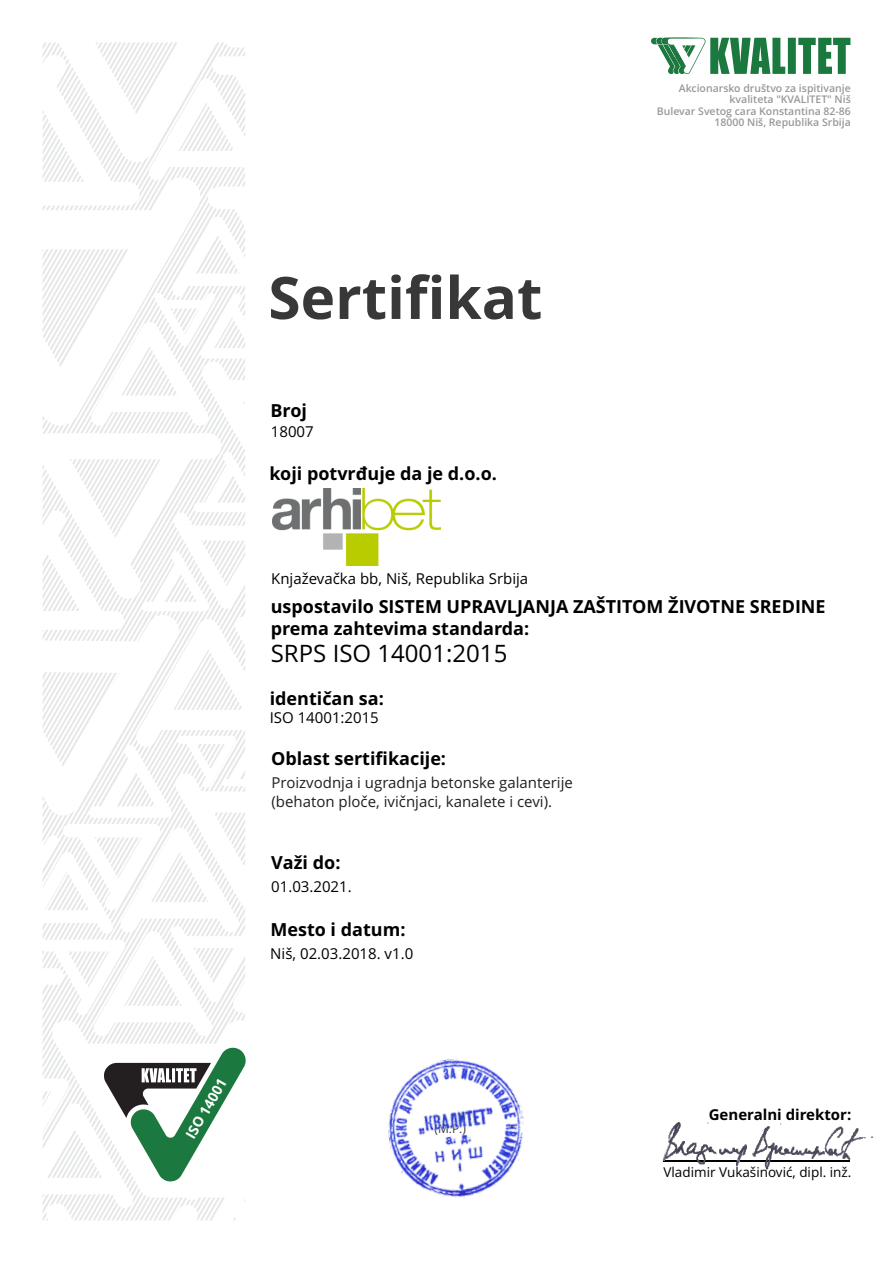
<style>
.page{position:relative;width:893px;height:1263px;background:#fff}
.page>*{position:absolute;margin:0;border:0;box-sizing:border-box;transform-origin:0 0}
.t1{font:700 58.5px "Open Sans";color:#383838}
.t2{font:24px "Open Sans";color:#000}
.t3{font:700 18px/22px "Open Sans";color:#000}
.t4{font:15px "Open Sans";color:#000}
.t5{font:15px/18.5px "Open Sans";color:#231f20}
.t6{font:700 15px "Open Sans";color:#000}
.t7{font:700 14.1px "Open Sans";color:#fff}
.t8{font:13.5px "Open Sans";color:#000}
.t9{font:12px "Open Sans";color:#383838}
.t10{font:600 10.5px/11.4px "Open Sans";color:#989898;text-align:right}
</style>
<div class="page">
<svg style="left:43px;top:43px;width:202px;height:1177px"></svg>
<img style="left:272px;top:489px;width:169px;height:77px">
<svg style="left:104px;top:1046px;width:142px;height:136px"></svg>
<svg style="left:651px;top:38px;width:199px;height:36px"></svg>
<img style="left:388px;top:1058px;width:136px;height:141px">
<img style="left:662px;top:1122px;width:212px;height:48px">
<p class="t10" style="left:657px;top:83px;width:196px">Akcionarsko društvo za ispitivanje kvaliteta "KVALITET" Niš<br>Bulevar Svetog cara Konstantina 82-86<br>18000 Niš, Republika Srbija</p>
<h1 class="t1" style="left:268px;top:274px;width:276px">Sertifikat</h1>
<p class="t3" style="left:270px;top:401px;width:38px">Broj</p>
<p class="t4" style="left:271px;top:426px;width:44px">18007</p>
<p class="t3" style="left:269px;top:464px;width:229px">koji potvrđuje da je d.o.o.</p>
<p class="t4" style="left:271px;top:572px;width:259px">Knjaževačka bb, Niš, Republika Srbija</p>
<p class="t3" style="left:271px;top:597px;width:556px">uspostavilo SISTEM UPRAVLJANJA ZAŠTITOM ŽIVOTNE SREDINE prema zahtevima standarda:</p>
<h2 class="t2" style="left:271px;top:643px;width:238px">SRPS ISO 14001:2015</h2>
<p class="t3" style="left:270px;top:689px;width:116px">identičan sa:</p>
<p class="t4" style="left:270px;top:711px;width:111px">ISO 14001:2015</p>
<p class="t3" style="left:271px;top:749px;width:177px">Oblast sertifikacije:</p>
<p class="t5" style="left:272px;top:775px;width:303px">Proizvodnja i ugradnja betonske galanterije (behaton ploče, ivičnjaci, kanalete i cevi).</p>
<p class="t3" style="left:271px;top:853px;width:71px">Važi do:</p>
<p class="t4" style="left:271px;top:880px;width:82px">01.03.2021.</p>
<p class="t3" style="left:270px;top:920px;width:137px">Mesto i datum:</p>
<p class="t4" style="left:270px;top:948px;width:145px">Niš, 02.03.2018. v1.0</p>
<p class="t7" style="left:184px;top:1135px;width:69px;rotate:-60deg">ISO 14001</p>
<p class="t9" style="left:434px;top:1123px;width:33px">(M.P.)</p>
<p class="t6" style="left:709px;top:1108px;width:144px">Generalni direktor:</p>
<p class="t8" style="left:663px;top:1167px;width:189px">Vladimir Vukašinović, dipl. inž.</p>
</div>
